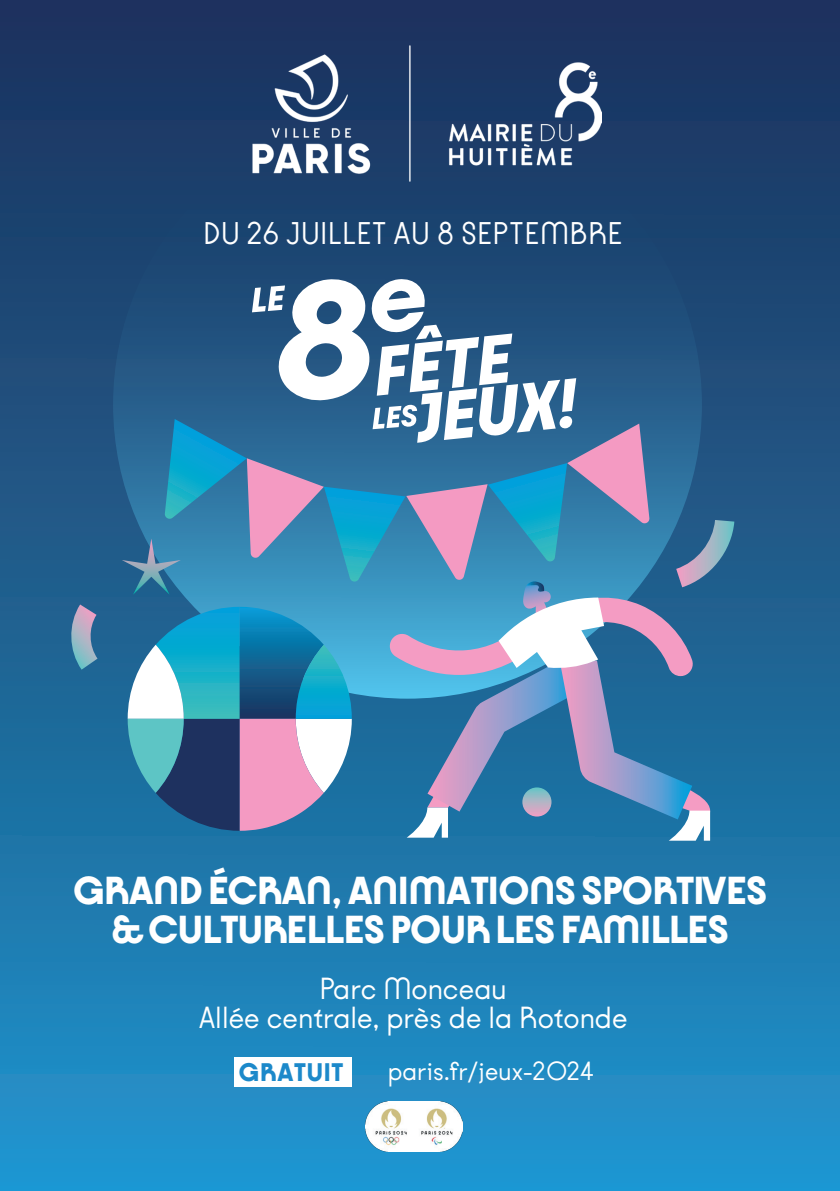
<style>
.page{position:relative;width:840px;height:1191px;background:#fff}
.page>*{position:absolute;margin:0;border:0;box-sizing:border-box;transform-origin:0 0}
.t1{font:900 42px/39.2px "Kobe 1.1";letter-spacing:-.03em;color:#fff;text-align:center}
.t2{font:33.8px "Kobe 1.1";letter-spacing:.01em;color:#fff}
.t3{font:32.8px/29.2px "Kobe 1.1";color:#fff;text-align:center}
.t4{font:28.2px "Kobe 1.1";color:#fff}
.t5{font:900 27.4px "Kobe 1.1";letter-spacing:.01em;color:#1c89ca}
</style>
<div class="page">
<div style="left:0;top:0;width:839px;height:1191px;background:linear-gradient(to bottom,#1d2e58,#2094cb)"></div>
<div style="left:113px;top:110px;width:588px;height:588px;background:#1b4470;border-radius:294px"></div>
<svg style="left:68px;top:604px;width:29px;height:65px;background:#7392af"></svg>
<img style="left:365px;top:1101px;width:97px;height:50px">
<div style="left:234px;top:1056px;width:117px;height:30px;background:#fff"></div>
<img style="left:227px;top:28px;width:373px;height:154px">
<svg style="left:122px;top:277px;width:612px;height:563px;background:#4d82aa"></svg>
<p class="t2" style="left:203px;top:214px;width:421px">DU 26 JUILLET AU 8 SEPTEMBRE</p>
<p class="t1" style="left:73px;top:874px;width:696px">GRAND ÉCRAN, ANIMATIONS SPORTIVES &amp; CULTURELLES POUR LES FAMILLES</p>
<p class="t3" style="left:198px;top:974px;width:430px">Parc Monceau<br>Allée centrale, près de la Rotonde</p>
<p class="t5" style="left:238px;top:1056px;width:106px">GRATUIT</p>
<p class="t4" style="left:388px;top:1055px;width:207px">paris.fr/jeux-2024</p>
</div>
